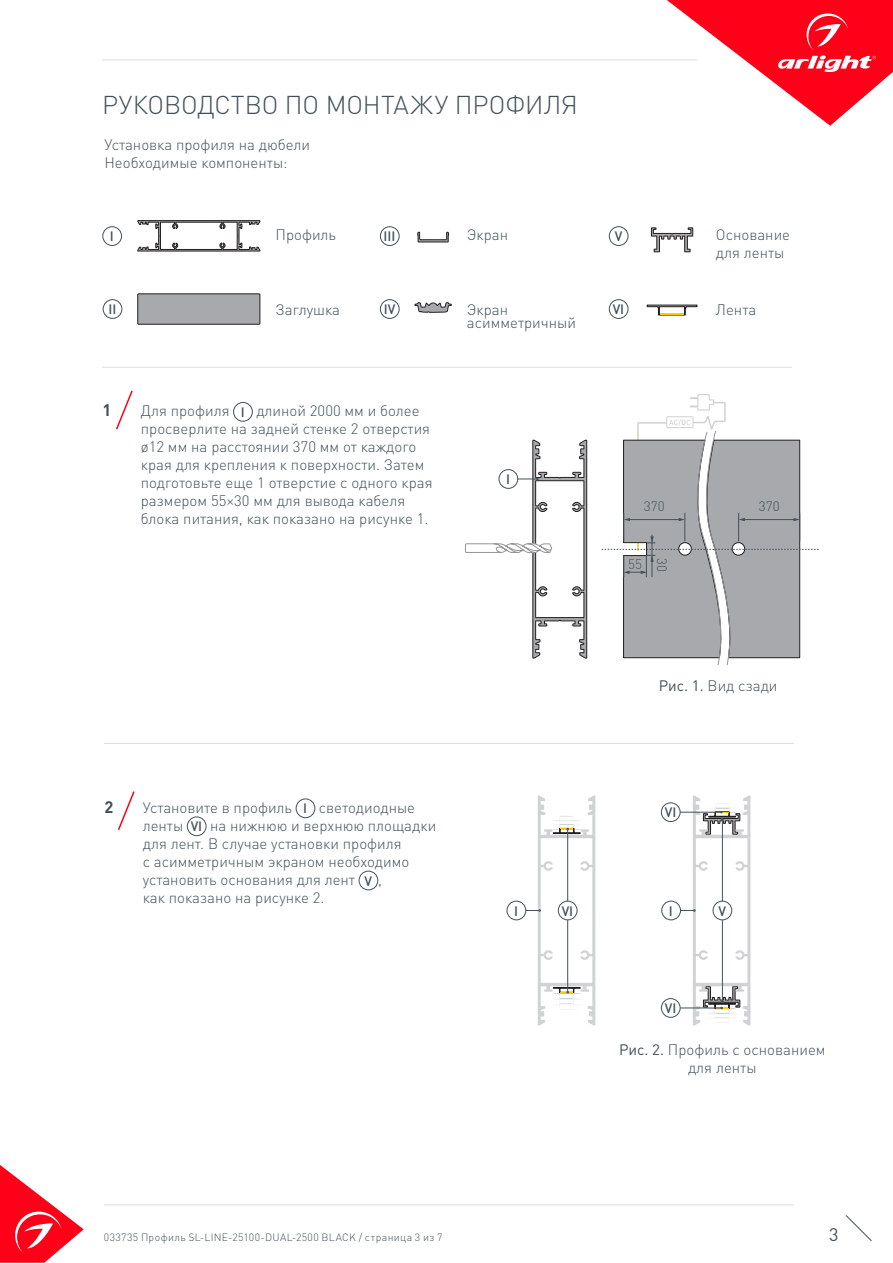
<style>
.page{position:relative;width:893px;height:1263px;background:#fff}
.page>*{position:absolute;margin:0;border:0;box-sizing:border-box;transform-origin:0 0}
.t1{font:300 25.5px "DIN Pro";letter-spacing:-.005em;color:#425159}
.t2{font:18px "DIN Pro";color:#425159}
.t3{font:700 16.5px "DIN Pro";color:#425159}
.t4{font:300 15px/18px "DIN Pro";color:#425159}
.t5{font:500 13.5px "DIN Pro";color:#425159}
.t6{font:300 13.5px "DIN Pro";color:#425159}
.t7{font:300 10.5px "DIN Pro";letter-spacing:.035em;color:#425159}
.s1{font-weight:400}
</style>
<div class="page">
<svg style="left:0;top:1165px;width:84px;height:98px"></svg>
<svg style="left:845px;top:1215px;width:27px;height:26px"></svg>
<svg style="left:667px;top:0;width:226px;height:126px"></svg>
<hr style="left:102px;top:60px;width:595px;height:1px;background:#dcdddf">
<hr style="left:104px;top:743px;width:690px;height:1px;background:#dcdddf">
<div style="left:296px;top:799px;width:19px;height:19px;border:1px solid #425159;border-radius:50%"></div>
<div style="left:187px;top:817px;width:19px;height:19px;border:1px solid #425159;border-radius:50%"></div>
<div style="left:359px;top:871px;width:19px;height:19px;border:1px solid #425159;border-radius:50%"></div>
<svg style="left:118px;top:791px;width:17px;height:39px"></svg>
<hr style="left:104px;top:1204px;width:690px;height:1px;background:#dcdddf">
<svg style="left:647px;top:305px;width:50px;height:10px"></svg>
<div style="left:103px;top:226px;width:19px;height:20px;border:1px solid #425159;border-radius:50%"></div>
<div style="left:380px;top:226px;width:19px;height:20px;border:1px solid #425159;border-radius:50%"></div>
<div style="left:380px;top:299px;width:19px;height:20px;border:1px solid #425159;border-radius:50%"></div>
<div style="left:609px;top:226px;width:19px;height:20px;border:1px solid #425159;border-radius:50%"></div>
<div style="left:103px;top:299px;width:19px;height:20px;border:1px solid #425159;border-radius:50%"></div>
<div style="left:609px;top:299px;width:19px;height:20px;border:1px solid #425159;border-radius:50%"></div>
<svg style="left:651px;top:227px;width:42px;height:25px"></svg>
<svg style="left:415px;top:302px;width:37px;height:11px"></svg>
<div style="left:138px;top:294px;width:122px;height:30px;background:#a8a9ad"></div>
<div style="left:138px;top:294px;width:122px;height:30px;border:1px solid #231f20"></div>
<hr style="left:102px;top:367px;width:690px;height:1px;background:#dcdddf">
<svg style="left:137px;top:220px;width:123px;height:31px"></svg>
<svg style="left:417px;top:232px;width:32px;height:10px"></svg>
<div style="left:661px;top:998px;width:19px;height:19px;border:1px solid #425159;border-radius:50%"></div>
<hr style="left:680px;top:1008px;width:41px;height:1px;background:#425159">
<div style="left:661px;top:803px;width:19px;height:19px;border:1px solid #425159;border-radius:50%"></div>
<hr style="left:680px;top:812px;width:41px;height:1px;background:#425159">
<div style="left:662px;top:901px;width:19px;height:19px;border:1px solid #425159;border-radius:50%"></div>
<div style="left:507px;top:901px;width:19px;height:19px;border:1px solid #425159;border-radius:50%"></div>
<svg style="left:681px;top:795px;width:69px;height:231px"></svg>
<svg style="left:526px;top:795px;width:69px;height:231px"></svg>
<div style="left:233px;top:402px;width:20px;height:19px;border:1px solid #425159;border-radius:50%"></div>
<svg style="left:116px;top:390px;width:17px;height:40px"></svg>
<svg style="left:465px;top:440px;width:122px;height:219px"></svg>
<svg style="left:602px;top:394px;width:217px;height:271px"></svg>
<p class="t1" style="left:102px;top:87px;width:477px">РУКОВОДСТВО ПО МОНТАЖУ ПРОФИЛЯ</p>
<p class="t4" style="left:104px;top:134px;width:207px">Установка профиля на дюбели</p>
<p class="t4" style="left:104px;top:152px;width:185px">Необходимые компоненты:</p>
<p class="t4" style="left:276px;top:225px;width:62px">Профиль</p>
<p class="t4" style="left:467px;top:225px;width:43px">Экран</p>
<p class="t5" style="left:110px;top:227px;width:5px">I</p>
<p class="t5" style="left:384px;top:227px;width:13px">III</p>
<p class="t5" style="left:615px;top:227px;width:9px">V</p>
<p class="t4" style="left:276px;top:300px;width:66px">Заглушка</p>
<p class="t4" style="left:467px;top:300px;width:43px">Экран</p>
<p class="t4" style="left:467px;top:313px;width:111px">асимметричный</p>
<p class="t5" style="left:108px;top:300px;width:9px">II</p>
<p class="t5" style="left:613px;top:300px;width:13px">VI</p>
<p class="t5" style="left:384px;top:300px;width:13px">IV</p>
<p class="t3" style="left:103px;top:399px;width:10px">1</p>
<p class="t4" style="left:141px;top:401px;width:90px">Для профиля</p>
<p class="t5" style="left:241px;top:403px;width:5px">I</p>
<p class="t4" style="left:141px;top:401px;width:293px;text-indent:115px">длиной 2000 мм и более просверлите на задней стенке 2 отверстия ø12 мм на расстоянии 370 мм от каждого края для крепления к поверхности. Затем подготовьте еще 1 отверстие с одного края размером 55×30 мм для вывода кабеля блока питания, как показано на рисунке 1.</p>
<p class="t5" style="left:506px;top:470px;width:5px">I</p>
<p class="t6" style="left:644px;top:497px;width:22px">370</p>
<p class="t6" style="left:628px;top:555px;width:15px">55</p>
<p class="t6" style="left:671px;top:558px;width:15px;rotate:90deg">30</p>
<p class="t4" style="left:716px;top:225px;width:76px">Основание для ленты</p>
<p class="t4" style="left:716px;top:300px;width:42px">Лента</p>
<p class="t6" style="left:759px;top:497px;width:22px">370</p>
<p class="t3" style="left:104px;top:795px;width:10px">2</p>
<p class="t4" style="left:143px;top:798px;width:151px">Установите в профиль</p>
<p class="t5" style="left:303px;top:799px;width:5px">I</p>
<p class="t4" style="left:319px;top:798px;width:98px">светодиодные</p>
<p class="t4" style="left:143px;top:816px;width:42px">ленты</p>
<p class="t5" style="left:191px;top:817px;width:13px">VI</p>
<p class="t4" style="left:143px;top:816px;width:295px;text-indent:67px">на нижнюю и верхнюю площадки для лент. В случае установки профиля<br>с асимметричным экраном необходимо установить основания для лент</p>
<p class="t5" style="left:364px;top:872px;width:9px">V</p>
<p class="t4" style="left:378px;top:870px;width:5px">,</p>
<p class="t4" style="left:143px;top:888px;width:183px">как показано на рисунке 2.</p>
<p class="t4" style="left:659px;top:676px;width:120px"><span class="s1">Рис. 1.</span> Вид сзади</p>
<p class="t5" style="left:665px;top:803px;width:13px">VI</p>
<p class="t5" style="left:514px;top:901px;width:5px">I</p>
<p class="t5" style="left:669px;top:901px;width:5px">I</p>
<p class="t5" style="left:562px;top:901px;width:13px">VI</p>
<p class="t5" style="left:718px;top:901px;width:9px">V</p>
<p class="t5" style="left:665px;top:999px;width:13px">VI</p>
<p class="t4" style="left:619px;top:1040px;width:208px;text-align:center"><span class="s1">Рис. 2.</span> Профиль с основанием для ленты</p>
<p class="t7" style="left:104px;top:1230px;width:340px">033735 Профиль SL-LINE-25100-DUAL-2500 BLACK / страница 3 из 7</p>
<p class="t2" style="left:829px;top:1222px;width:11px">3</p>
</div>
